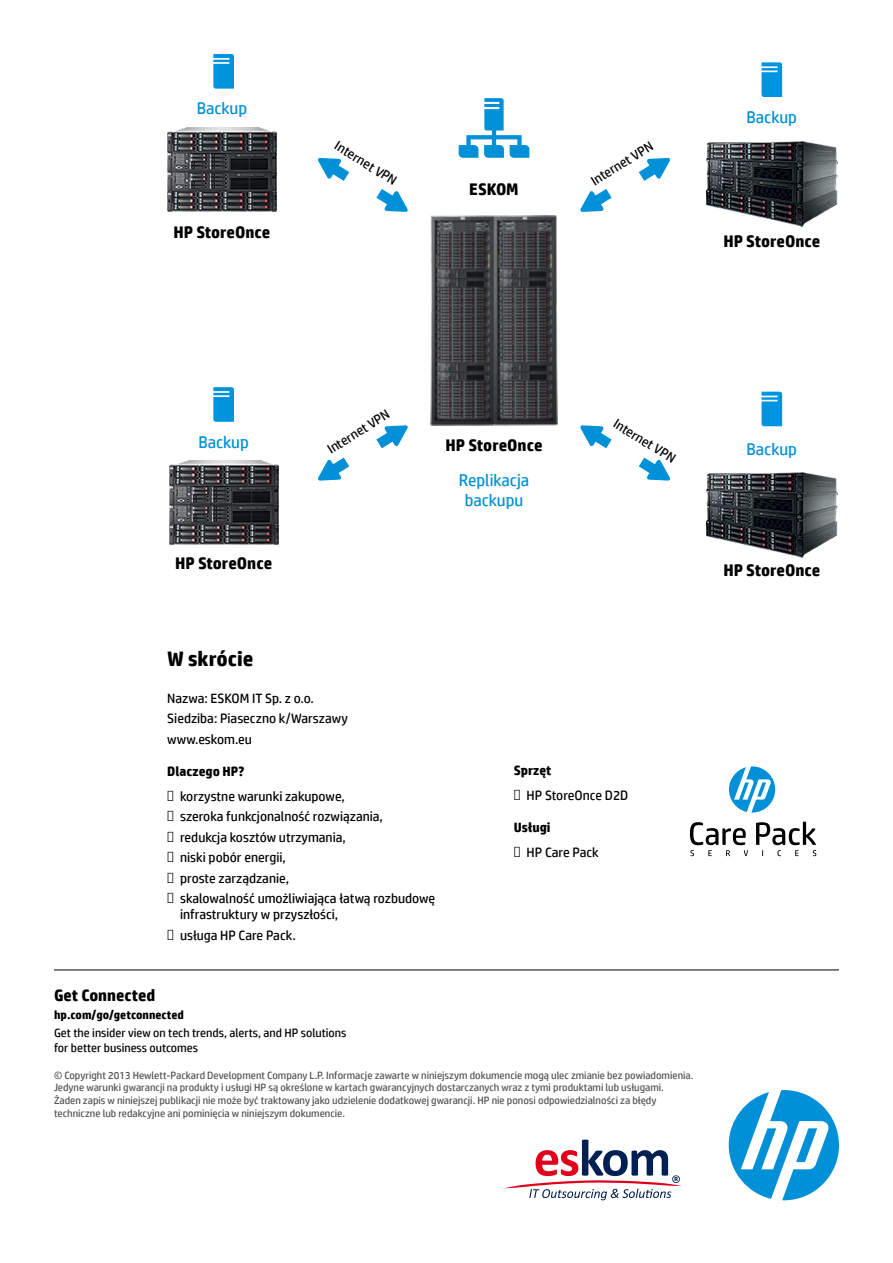
<style>
.page{position:relative;width:893px;height:1263px;background:#fff}
.page>*{position:absolute;margin:0;border:0;box-sizing:border-box;transform-origin:0 0}
.t1{font:700 21px "HP Simplified";color:#000}
.t2{font:700 16.8px "HP Simplified";color:#000}
.t3{font:16.8px/20.1px "HP Simplified";color:#0090d7;text-align:center}
.t4{font:700 16.5px "HP Simplified";color:#000}
.t5{font:13.5px/20.4px "HP Simplified";color:#000}
.t6{font:700 13.5px "HP Simplified";color:#000}
.t7{font:12px/14.4px "HP Simplified";color:#000}
.t8{font:700 12px "HP Simplified";color:#000}
.t9{font:10.5px/12.6px "HP Simplified";color:#505154}
</style>
<div class="page">
<svg style="left:729px;top:1090px;width:110px;height:110px"></svg>
<svg style="left:504px;top:1139px;width:178px;height:61px"></svg>
<img style="left:167px;top:127px;width:109px;height:85px">
<img style="left:169px;top:460px;width:109px;height:85px">
<img style="left:706px;top:141px;width:131px;height:85px">
<img style="left:706px;top:472px;width:131px;height:85px">
<img style="left:430px;top:216px;width:128px;height:209px">
<svg style="left:580px;top:425px;width:32px;height:23px"></svg>
<svg style="left:376px;top:425px;width:32px;height:23px"></svg>
<svg style="left:580px;top:189px;width:32px;height:23px"></svg>
<svg style="left:376px;top:189px;width:32px;height:23px"></svg>
<svg style="left:639px;top:458px;width:31px;height:23px"></svg>
<svg style="left:318px;top:458px;width:31px;height:23px"></svg>
<svg style="left:639px;top:158px;width:31px;height:23px"></svg>
<svg style="left:318px;top:158px;width:31px;height:23px"></svg>
<svg style="left:213px;top:54px;width:21px;height:35px"></svg>
<svg style="left:213px;top:387px;width:21px;height:35px"></svg>
<svg style="left:761px;top:392px;width:21px;height:34px"></svg>
<svg style="left:761px;top:62px;width:21px;height:35px"></svg>
<svg style="left:459px;top:98px;width:70px;height:60px"></svg>
<svg style="left:729px;top:766px;width:46px;height:47px"></svg>
<svg style="left:690px;top:822px;width:58px;height:34px"></svg>
<svg style="left:756px;top:822px;width:60px;height:34px"></svg>
<hr style="left:54px;top:969px;width:785px;height:1px;background:#000">
<h2 class="t3" style="left:197px;top:98px;width:52px">Backup</h2>
<h2 class="t2" style="left:173px;top:222px;width:99px">HP StoreOnce</h2>
<p class="t5" style="left:342px;top:136px;width:72px;rotate:32deg">Internet VPN</p>
<h2 class="t2" style="left:469px;top:179px;width:51px">ESKOM</h2>
<p class="t5" style="left:587px;top:173px;width:72px;rotate:-32deg">Internet VPN</p>
<h2 class="t3" style="left:747px;top:107px;width:52px">Backup</h2>
<h2 class="t2" style="left:723px;top:231px;width:99px">HP StoreOnce</h2>
<h2 class="t3" style="left:198px;top:432px;width:52px">Backup</h2>
<h2 class="t2" style="left:175px;top:553px;width:99px">HP StoreOnce</h2>
<p class="t5" style="left:323px;top:441px;width:72px;rotate:-32deg">Internet VPN</p>
<h2 class="t2" style="left:445px;top:435px;width:99px">HP StoreOnce</h2>
<h2 class="t3" style="left:459px;top:470px;width:72px">Replikacja backupu</h2>
<p class="t5" style="left:620px;top:413px;width:72px;rotate:32deg">Internet VPN</p>
<h1 class="t1" style="left:167px;top:647px;width:87px">W skrócie</h1>
<p class="t5" style="left:167px;top:688px;width:182px">Nazwa: ESKOM IT Sp. z o.o.<br>Siedziba: Piaseczno k/Warszawy www.eskom.eu</p>
<p class="t6" style="left:167px;top:763px;width:78px">Dlaczego HP?</p>
<p class="t5" style="left:167px;top:786px;width:179px">• korzystne warunki zakupowe,</p>
<p class="t5" style="left:167px;top:806px;width:217px">• szeroka funkcjonalność rozwiązania,</p>
<p class="t5" style="left:167px;top:827px;width:180px">• redukcja kosztów utrzymania,</p>
<p class="t5" style="left:167px;top:847px;width:120px">• niski pobór energii,</p>
<p class="t5" style="left:167px;top:868px;width:123px">• proste zarządzanie,</p>
<p class="t5" style="left:180px;top:890px;width:257px;line-height:16.2px;text-indent:-13px">• skalowalność umożliwiająca łatwą rozbudowę infrastruktury w przyszłości,</p>
<p class="t5" style="left:167px;top:925px;width:130px">• usługa HP Care Pack.</p>
<p class="t6" style="left:514px;top:763px;width:39px">Sprzęt</p>
<p class="t5" style="left:514px;top:785px;width:116px">• HP StoreOnce D2D</p>
<p class="t6" style="left:514px;top:820px;width:38px">Usługi</p>
<p class="t5" style="left:514px;top:842px;width:86px">• HP Care Pack</p>
<h3 class="t4" style="left:54px;top:986px;width:103px">Get Connected</h3>
<p class="t8" style="left:54px;top:1008px;width:131px">hp.com/go/getconnected</p>
<p class="t7" style="left:54px;top:1026px;width:294px">Get the insider view on tech trends, alerts, and HP solutions for better business outcomes</p>
<p class="t9" style="left:54px;top:1069px;width:641px">© Copyright 2013 Hewlett-Packard Development Company L.P. Informacje zawarte w niniejszym dokumencie mogą ulec zmianie bez powiadomienia.<br>Jedyne warunki gwarancji na produkty i usługi HP są określone w kartach gwarancyjnych dostarczanych wraz z tymi produktami lub usługami.<br>Żaden zapis w niniejszej publikacji nie może być traktowany jako udzielenie dodatkowej gwarancji. HP nie ponosi odpowiedzialności za błędy techniczne lub redakcyjne ani pominięcia w niniejszym dokumencie.</p>
<h2 class="t3" style="left:747px;top:439px;width:52px">Backup</h2>
<h2 class="t2" style="left:723px;top:560px;width:99px">HP StoreOnce</h2>
</div>
